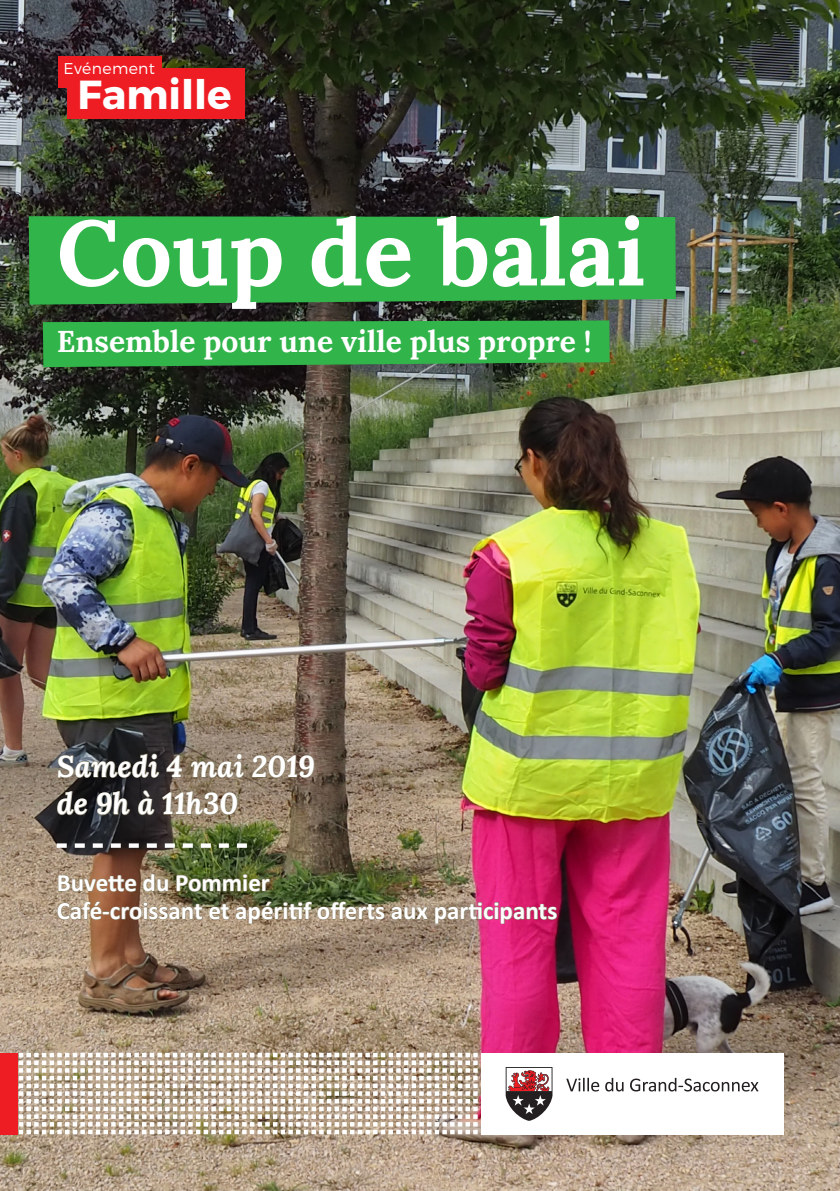
<style>
.page{position:relative;width:840px;height:1191px;background:#fff}
.page>*{position:absolute;margin:0;border:0;box-sizing:border-box;transform-origin:0 0}
.titre_1{font:700 92px "Lora";color:#fff}
.t1{font:700 40.6px "Montserrat";color:#fff}
.titre_1-2{font:700 30px "Lora";color:#fff}
.info_1{font:italic 700 30px "Lora";color:#fff}
.info_2{font:700 25px "Calibri";color:#fff}
.t2{font:300 15.6px "Montserrat";letter-spacing:.025em;color:#fff}
</style>
<div class="page">
<img style="left:0;top:0;width:839px;height:1191px">
<img style="left:57px;top:753px;width:258px;height:94px">
<svg style="left:57px;top:874px;width:80px;height:18px"></svg>
<svg style="left:143px;top:873px;width:26px;height:19px"></svg>
<svg style="left:176px;top:873px;width:94px;height:19px;background:#5b6237"></svg>
<svg style="left:57px;top:899px;width:371px;height:25px;background:#907e63"></svg>
<svg style="left:434px;top:901px;width:123px;height:23px;background:#b7526f"></svg>
<svg style="left:43px;top:320px;width:566px;height:47px;background:#31aa47"></svg>
<div style="left:29px;top:216px;width:646px;height:89px;background:#31b44a"></div>
<div style="left:480px;top:1052px;width:302px;height:82px;background:#fff"></div>
<svg style="left:566px;top:1077px;width:33px;height:14px"></svg>
<svg style="left:605px;top:1077px;width:18px;height:14px"></svg>
<svg style="left:630px;top:1077px;width:128px;height:14px"></svg>
<svg style="left:505px;top:1067px;width:47px;height:53px"></svg>
<svg style="left:19px;top:1052px;width:458px;height:82px"></svg>
<div style="left:0;top:1052px;width:17px;height:82px;background:#ee1d23"></div>
<div style="left:67px;top:69px;width:178px;height:50px;background:#ee1d23"></div>
<div style="left:58px;top:57px;width:104px;height:31px;background:#ee1d23"></div>
<p class="t2" style="left:64px;top:59px;width:93px">Evénement</p>
<p class="t1" style="left:77px;top:69px;width:155px">Famille</p>
<p class="titre_1" style="left:57px;top:193px;width:590px">Coup de balai</p>
<p class="titre_1-2" style="left:57px;top:322px;width:536px">Ensemble pour une ville plus propre !</p>
<p class="info_1" style="left:57px;top:746px;width:260px">Samedi 4 mai 2019</p>
<p class="info_1" style="left:57px;top:783px;width:183px">de 9h à 11h30</p>
<p class="info_2" style="left:57px;top:865px;width:214px">Buvette du Pommier</p>
<p class="info_2" style="left:57px;top:893px;width:502px">Café-croissant et apéritif offerts aux participants</p>
</div>
